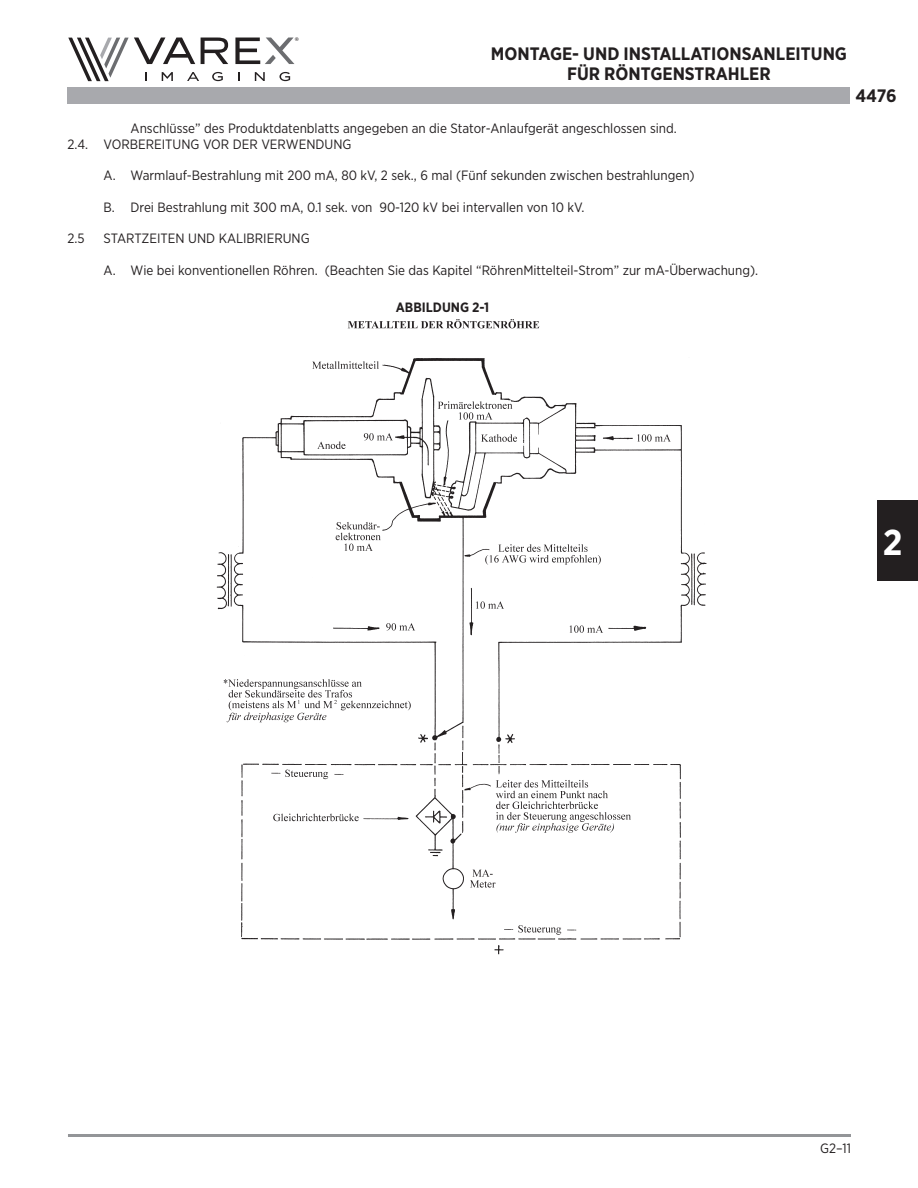
<style>
.page{position:relative;width:918px;height:1188px;background:#fff}
.page>*{position:absolute;margin:0;border:0;box-sizing:border-box;transform-origin:0 0}
.t1{font:700 36px "Gotham Narrow";color:#fff}
.t2{font:700 18px/19.5px "Gotham Narrow";color:#231f20;text-align:center}
.t3{font:13.5px "Gotham Narrow";color:#231f20}
.t4{font:700 13.5px "Gotham Narrow";color:#231f20}
.t5{font:8.1px "Neutraface Text Book Alt";color:#231f20}
</style>
<div class="page">
<hr style="left:68px;top:1134px;width:783px;height:3px;background:#939598">
<svg style="left:68px;top:38px;width:226px;height:43px"></svg>
<div style="left:68px;top:87px;width:782px;height:17px;background:#a8a9ad"></div>
<img style="left:216px;top:319px;width:491px;height:636px">
<div style="left:878px;top:500px;width:40px;height:81px;background:#231f20"></div>
<p class="t5" style="left:295px;top:35px;width:6px">®</p>
<h2 class="t2" style="left:491px;top:44px;width:358px">MONTAGE- UND INSTALLATIONSANLEITUNG<br>FÜR RÖNTGENSTRAHLER</h2>
<p class="t3" style="left:131px;top:120px;width:548px">Anschlüsse” des Produktdatenblatts angegeben an die Stator-Anlaufgerät angeschlossen sind.</p>
<p class="t3" style="left:68px;top:135px;width:285px">2.4. VORBEREITUNG VOR DER VERWENDUNG</p>
<p class="t3" style="left:104px;top:167px;width:593px">A. Warmlauf-Bestrahlung mit 200 mA, 80 kV, 2 sek., 6 mal (Fünf sekunden zwischen bestrahlungen)</p>
<p class="t3" style="left:104px;top:198px;width:483px">B. Drei Bestrahlung mit 300 mA, 0.1 sek. von 90-120 kV bei intervallen von 10 kV.</p>
<p class="t3" style="left:68px;top:230px;width:19px">2.5</p>
<p class="t3" style="left:104px;top:230px;width:208px">STARTZEITEN UND KALIBRIERUNG</p>
<p class="t3" style="left:104px;top:261px;width:656px">A. Wie bei konventionellen Röhren. (Beachten Sie das Kapitel “RöhrenMittelteil-Strom” zur mA-Überwachung).</p>
<p class="t4" style="left:396px;top:298px;width:95px">ABBILDUNG 2-1</p>
<p class="t2" style="left:855px;top:86px;width:43px">4476</p>
<p class="t1" style="left:883px;top:519px;width:21px">2</p>
<p class="t3" style="left:820px;top:1140px;width:32px">G2–11</p>
</div>
